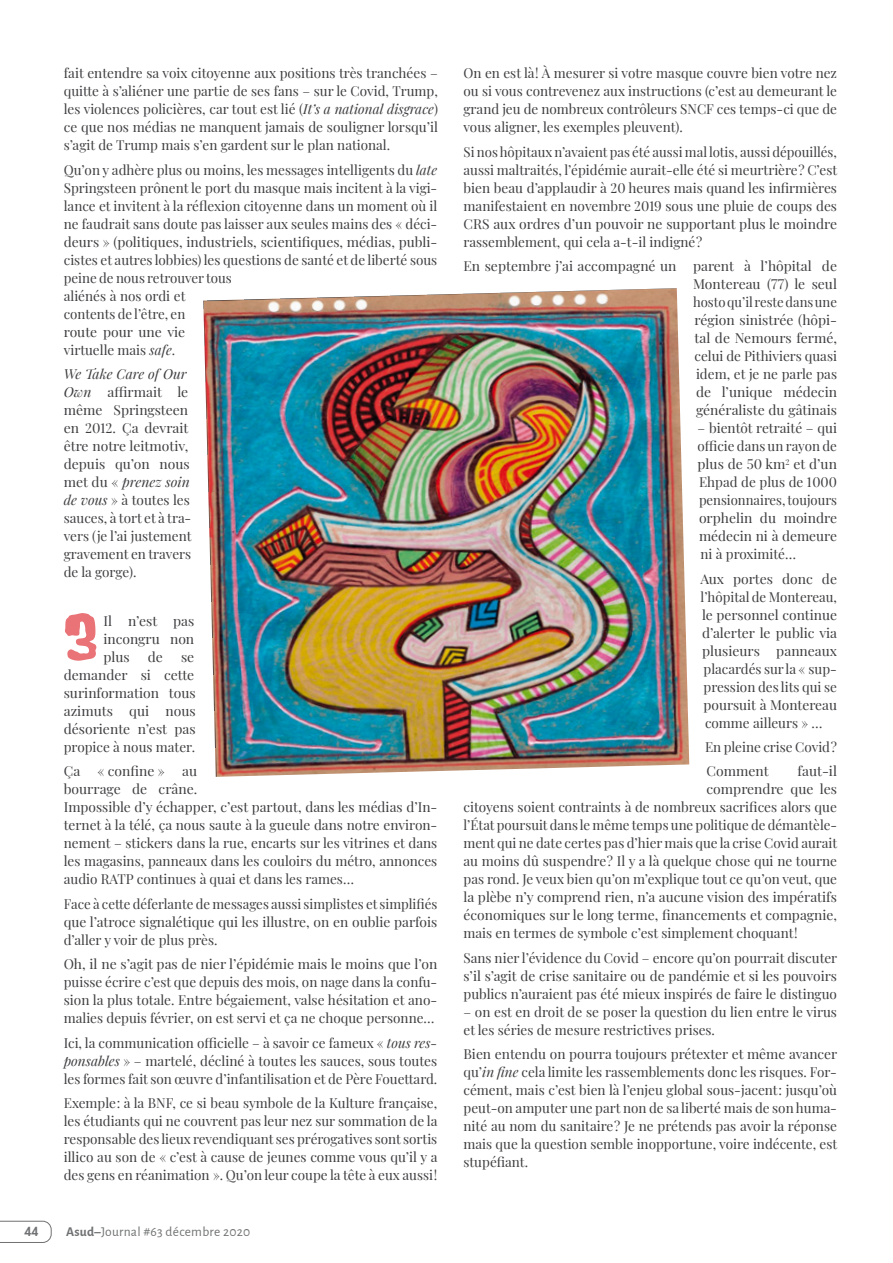
<style>
.page{position:relative;width:893px;height:1263px;background:#fff}
.page>*{position:absolute;margin:0;border:0;box-sizing:border-box;transform-origin:0 0}
.t1{font:71.25px "Freckle Face";color:#e97377}
.t2{font:13.5px/18px "Playfair Display";color:#3e3d40;text-align:justify}
.t3{font:13.5px "Alegreya Sans";letter-spacing:.02em;color:#707172}
.t4{font:800 12px "Futura Std";color:#707172}
.s1{font-style:italic}
.s2{font-weight:700}
</style>
<div class="page">
<img style="left:203px;top:288px;width:486px;height:489px">
<svg style="left:0;top:1220px;width:52px;height:23px"></svg>
<p class="t2" style="left:64px;top:63px;width:376px">fait entendre sa voix citoyenne aux positions très tranchées – quitte à s’aliéner une partie de ses fans – sur le Covid, Trump, les violences policières, car tout est lié (<span class="s1">It’s a national disgrace</span>) ce que nos médias ne manquent jamais de souligner lorsqu’il s’agit de Trump mais s’en gardent sur le plan national.</p>
<p class="t2" style="left:64px;top:160px;width:375px;text-align:left">Qu’on y adhère plus ou moins, les messages intelligents du <span class="s1">late </span>Springsteen prônent le port du masque mais incitent à la vigi&shy;lance et invitent à la réflexion citoyenne dans un moment où il ne faudrait sans doute pas laisser aux seules mains des « déci&shy;deurs » (politiques, industriels, scientifiques, médias, publi&shy;cistes et autres lobbies) les questions de santé et de liberté sous peine de nous retrouver tous<br>aliénés à nos ordi et<br>contents de l’être, en<br>route pour une vie<br>virtuelle mais <span class="s1">safe</span>.</p>
<p class="t2" style="left:64px;top:364px;width:129px;text-align:left"><span class="s1">We Take Care of Our<br>Own</span> affirmait le même Springsteen en 2012. Ça devrait être notre leitmotiv, depuis qu’on nous met du « <span class="s1">prenez soin de vous</span> » à toutes les sauces, à tort et à tra&shy;vers (je l’ai justement gravement en travers de la gorge).</p>
<h1 class="t1" style="left:64px;top:594px;width:36px">3</h1>
<p class="t2" style="left:103px;top:611px;width:92px">Il n’est pas incongru non plus</p>
<p class="t2" style="left:148px;top:647px;width:17px">de</p>
<p class="t2" style="left:64px;top:647px;width:134px;text-indent:117px">se demander si cette surinformation tous azimuts qui nous désoriente n’est pas propice à nous mater.</p>
<p class="t2" style="left:64px;top:761px;width:18px">Ça</p>
<p class="t2" style="left:97px;top:761px;width:69px">« confine »</p>
<p class="t2" style="left:64px;top:761px;width:375px;text-align:left;text-indent:118px">au<br>bourrage de crâne.<br>Impossible d’y échapper, c’est partout, dans les médias d’In&shy;ternet à la télé, ça nous saute à la gueule dans notre environ&shy;nement – stickers dans la rue, encarts sur les vitrines et dans les magasins, panneaux dans les couloirs du métro, annonces audio RATP continues à quai et dans les rames…</p>
<p class="t2" style="left:64px;top:893px;width:375px">Face à cette déferlante de messages aussi simplistes et simplifiés que l’atroce signalétique qui les illustre, on en oublie parfois d’aller y voir de plus près.</p>
<p class="t2" style="left:64px;top:954px;width:375px">Oh, il ne s’agit pas de nier l’épidémie mais le moins que l’on puisse écrire c’est que depuis des mois, on nage dans la confu&shy;sion la plus totale. Entre bégaiement, valse hésitation et ano&shy;malies depuis février, on est servi et ça ne choque personne…</p>
<p class="t2" style="left:64px;top:1032px;width:375px">Ici, la communication officielle – à savoir ce fameux « <span class="s1">tous res&shy;ponsables</span> » – martelé, décliné à toutes les sauces, sous toutes les formes fait son œuvre d’infantilisation et de Père Fouettard.</p>
<p class="t2" style="left:64px;top:1093px;width:375px">Exemple : à la BNF, ce si beau symbole de la Kulture française, les étudiants qui ne couvrent pas leur nez sur sommation de la responsable des lieux revendiquant ses prérogatives sont sortis illico au son de « c’est à cause de jeunes comme vous qu’il y a des gens en réanimation ». Qu’on leur coupe la tête à eux aussi !</p>
<p class="t4" style="left:25px;top:1224px;width:15px">44</p>
<p class="t3" style="left:66px;top:1222px;width:186px"><span class="s2">Asud–</span>Journal #63 décembre 2020</p>
<p class="t2" style="left:463px;top:63px;width:375px">On en est là ! À mesurer si votre masque couvre bien votre nez ou si vous contrevenez aux instructions (c’est au demeurant le grand jeu de nombreux contrôleurs SNCF ces temps-ci que de vous aligner, les exemples pleuvent).</p>
<p class="t2" style="left:463px;top:142px;width:375px">Si nos hôpitaux n’avaient pas été aussi mal lotis, aussi dépouillés, aussi maltraités, l’épidémie aurait-elle été si meurtrière ? C’est bien beau d’applaudir à 20 heures mais quand les infirmières manifestaient en novembre 2019 sous une pluie de coups des CRS aux ordres d’un pouvoir ne supportant plus le moindre rassemblement, qui cela a-t-il indigné ?</p>
<p class="t2" style="left:693px;top:256px;width:146px;text-indent:-230px">En septembre j’ai accompagné un parent à l’hôpital de Montereau (77) le seul hosto qu’il reste dans une région sinistrée (hôpi&shy;tal de Nemours fermé, celui de Pithiviers quasi idem, et je ne parle pas de l’unique médecin généraliste du gâtinais</p>
<p class="t2" style="left:697px;top:418px;width:141px">– bientôt retraité – qui officie dans un rayon de plus de 50 km<sup>2</sup> et d’un Ehpad de plus de 1 000 pensionnaires, toujours orphelin du moindre médecin ni à demeure ni à proximité…</p>
<p class="t2" style="left:700px;top:568px;width:138px">Aux portes donc de</p>
<p class="t2" style="left:700px;top:586px;width:138px">l’hôpital de Montereau,</p>
<p class="t2" style="left:702px;top:604px;width:137px">le personnel continue</p>
<p class="t2" style="left:702px;top:622px;width:137px">d’alerter le public via</p>
<p class="t2" style="left:702px;top:640px;width:137px">plusieurs panneaux</p>
<p class="t2" style="left:703px;top:658px;width:135px">placardés sur la « sup-</p>
<p class="t2" style="left:703px;top:676px;width:135px">pression des lits qui se</p>
<p class="t2" style="left:703px;top:694px;width:135px">poursuit à Montereau</p>
<p class="t2" style="left:705px;top:712px;width:119px">comme ailleurs » …</p>
<p class="t2" style="left:705px;top:734px;width:134px;line-height:24.3px">En pleine crise Covid ?<br>Comment</p>
<p class="t2" style="left:797px;top:761px;width:41px">faut-il</p>
<p class="t2" style="left:706px;top:779px;width:132px">comprendre que les</p>
<p class="t2" style="left:463px;top:797px;width:375px">citoyens soient contraints à de nombreux sacrifices alors que</p>
<p class="t2" style="left:463px;top:815px;width:375px">l’État poursuit dans le même temps une politique de démantèle-</p>
<p class="t2" style="left:463px;top:833px;width:375px">ment qui ne date certes pas d’hier mais que la crise Covid aurait</p>
<p class="t2" style="left:463px;top:851px;width:375px">au moins dû suspendre ? Il y a là quelque chose qui ne tourne</p>
<p class="t2" style="left:463px;top:869px;width:375px">pas rond. Je veux bien qu’on m’explique tout ce qu’on veut, que</p>
<p class="t2" style="left:463px;top:887px;width:375px">la plèbe n’y comprend rien, n’a aucune vision des impératifs</p>
<p class="t2" style="left:463px;top:905px;width:375px">économiques sur le long terme, financements et compagnie,</p>
<p class="t2" style="left:463px;top:923px;width:336px">mais en termes de symbole c’est simplement choquant !</p>
<p class="t2" style="left:463px;top:947px;width:375px">Sans nier l’évidence du Covid – encore qu’on pourrait discuter s’il s’agit de crise sanitaire ou de pandémie et si les pouvoirs publics n’auraient pas été mieux inspirés de faire le distinguo</p>
<p class="t2" style="left:463px;top:1001px;width:375px">– on est en droit de se poser la question du lien entre le virus et les séries de mesure restrictives prises.</p>
<p class="t2" style="left:463px;top:1044px;width:375px">Bien entendu on pourra toujours prétexter et même avancer qu’<span class="s1">in fine</span> cela limite les rassemblements donc les risques. For&shy;cément, mais c’est bien là l’enjeu global sous-jacent : jusqu’où peut-on amputer une part non de sa liberté mais de son huma&shy;nité au nom du sanitaire ? Je ne prétends pas avoir la réponse mais que la question semble inopportune, voire indécente, est stupéfiant.</p>
</div>
